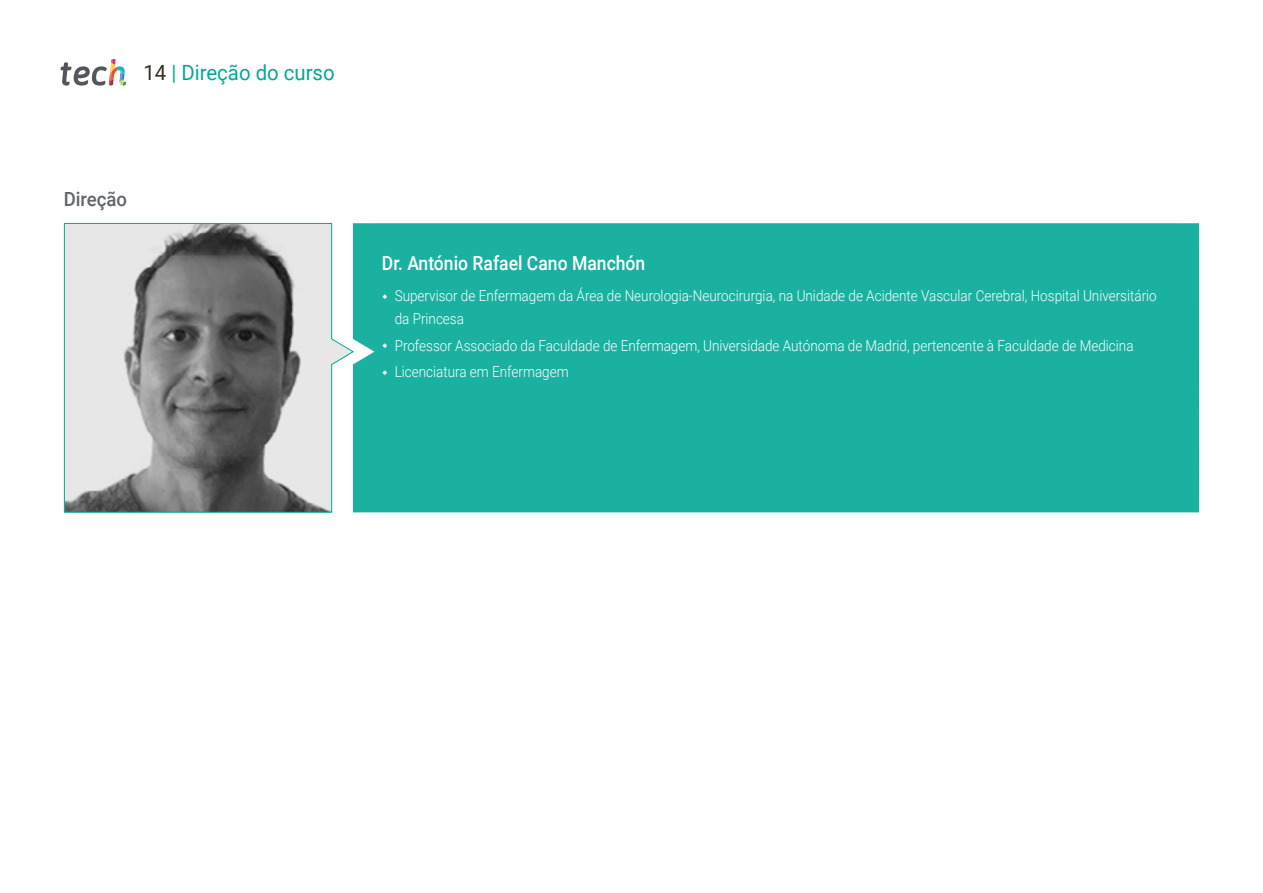
<style>
.page{position:relative;width:1263px;height:893px;background:#fff}
.page>*{position:absolute;margin:0;border:0;box-sizing:border-box;transform-origin:0 0}
.t1{font:21px "Roboto";color:#00a996}
.t2{font:500 19.5px "Roboto";color:#fff;scale:.9 1}
.t3{font:500 19.5px "Roboto";color:#61646a;scale:.95 1}
.t4{font:300 15px/22.5px "Roboto";color:#fff;scale:.9 1}
.s1{color:#312e20}
</style>
<div class="page">
<svg style="left:61px;top:59px;width:65px;height:27px"></svg>
<svg style="left:64px;top:223px;width:290px;height:290px"></svg>
<div style="left:353px;top:223px;width:846px;height:289px;background:#1ab1a0"></div>
<svg style="left:383px;top:294px;width:4px;height:5px"></svg>
<svg style="left:383px;top:343px;width:4px;height:5px"></svg>
<svg style="left:383px;top:370px;width:4px;height:5px"></svg>
<h1 class="t1" style="left:144px;top:57px;width:193px"><span class="s1">14</span> | Direção do curso</h1>
<h2 class="t3" style="left:64px;top:186px;width:68px">Direção</h2>
<h2 class="t2" style="left:382px;top:249px;width:294px">Dr. António Rafael Cano Manchón</h2>
<p class="t4" style="left:395px;top:284px;width:848px">Supervisor de Enfermagem da Área de Neurologia-Neurocirurgia, na Unidade de Acidente Vascular Cerebral, Hospital Universitário da Princesa</p>
<p class="t4" style="left:395px;top:331px;width:822px;line-height:26.7px">Professor Associado da Faculdade de Enfermagem, Universidade Autónoma de Madrid, pertencente à Faculdade de Medicina<br>Licenciatura em Enfermagem</p>
</div>
